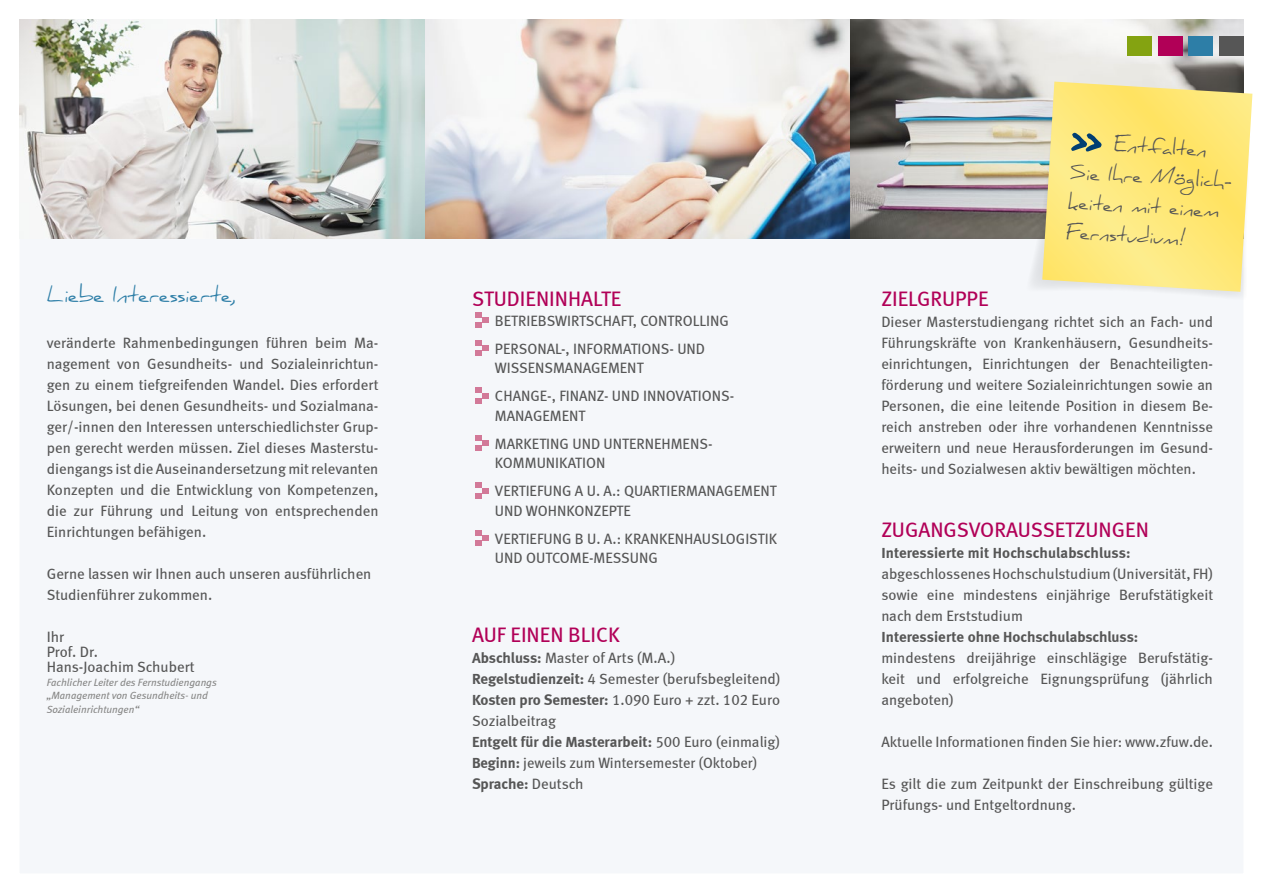
<style>
.page{position:relative;width:1263px;height:893px;background:#f5f7fa}
.page>*{position:absolute;margin:0;border:0;box-sizing:border-box;transform-origin:0 0}
.t1{font:21px "Meta Book LF";color:#b10057}
.t2{font:21px "Daniel";letter-spacing:-.01em;color:#2d7ea7}
.t3{font:19.5px/30px "Daniel";color:#565656}
.t4{font:15px/21px "Meta Book LF";color:#565656}
.t5{font:15px "Meta Bold LF";color:#565656}
.t6{font:italic 10.5px/13.5px "Meta Book LF";color:#878786}
.s1{font-family:"Meta Bold LF"}
.s2{font-family:"Meta Book LF"}
</style>
<div class="page">
<img style="left:20px;top:20px;width:1223px;height:218px">
<svg style="left:475px;top:312px;width:13px;height:16px"></svg>
<svg style="left:475px;top:340px;width:13px;height:16px"></svg>
<svg style="left:475px;top:388px;width:13px;height:10px"></svg>
<div style="left:475px;top:398px;width:7px;height:6px;background:#d27998"></div>
<svg style="left:475px;top:435px;width:13px;height:16px"></svg>
<svg style="left:475px;top:483px;width:13px;height:10px"></svg>
<div style="left:475px;top:493px;width:7px;height:6px;background:#d27998"></div>
<svg style="left:475px;top:530px;width:13px;height:16px"></svg>
<svg style="left:1024px;top:82px;width:218px;height:214px"></svg>
<svg style="left:1042px;top:82px;width:210px;height:210px;background:#f8e480"></svg>
<div style="left:1219px;top:36px;width:24px;height:19px;background:#565656"></div>
<div style="left:1189px;top:36px;width:24px;height:19px;background:#2d7ea7"></div>
<div style="left:1158px;top:36px;width:24px;height:19px;background:#b10057"></div>
<div style="left:1128px;top:36px;width:24px;height:19px;background:#84a311"></div>
<h1 class="t2" style="left:47px;top:282px;width:191px">Liebe Interessierte,</h1>
<p class="t4" style="left:47px;top:332px;width:333px;text-align:justify">veränderte Rahmenbedingungen führen beim Ma&shy;nagement von Gesundheits- und Sozialeinrichtun&shy;gen zu einem tiefgreifenden Wandel. Dies erfordert Lösungen, bei denen Gesundheits- und Sozialmana&shy;ger/-innen den Interessen unterschiedlichster Grup&shy;pen gerecht werden müssen. Ziel dieses Masterstu&shy;diengangs ist die Auseinandersetzung mit relevanten Konzepten und die Entwicklung von Kompetenzen, die zur Führung und Leitung von entsprechenden Einrichtungen befähigen.</p>
<p class="t4" style="left:47px;top:563px;width:326px">Gerne lassen wir Ihnen auch unseren ausführlichen<br>Studienführer zukommen.</p>
<p class="t4" style="left:47px;top:629px;width:149px;line-height:15px">Ihr<br>Prof. Dr.<br>Hans-Joachim Schubert</p>
<p class="t6" style="left:47px;top:675px;width:172px">Fachlicher Leiter des Fernstudiengangs „Management von Gesundheits- und<br>Sozialeinrichtungen“</p>
<h1 class="t1" style="left:472px;top:286px;width:151px">STUDIENINHALTE</h1>
<p class="t4" style="left:495px;top:306px;width:236px;line-height:28px">BETRIEBSWIRTSCHAFT, CONTROLLING<br>PERSONAL-, INFORMATIONS- UND</p>
<p class="t4" style="left:495px;top:354px;width:241px;line-height:28px">WISSENSMANAGEMENT<br>CHANGE-, FINANZ- UND INNOVATIONS-</p>
<p class="t4" style="left:495px;top:401px;width:219px;line-height:28px">MANAGEMENT<br>MARKETING UND UNTERNEHMENS-</p>
<p class="t4" style="left:495px;top:449px;width:283px;line-height:28px">KOMMUNIKATION<br>VERTIEFUNG A U. A.: QUARTIERMANAGEMENT</p>
<p class="t4" style="left:495px;top:496px;width:284px;line-height:28px">UND WOHNKONZEPTE<br>VERTIEFUNG B U. A.: KRANKENHAUSLOGISTIK</p>
<p class="t4" style="left:495px;top:547px;width:164px">UND OUTCOME-MESSUNG</p>
<h1 class="t1" style="left:472px;top:622px;width:149px">AUF EINEN BLICK</h1>
<p class="t4" style="left:472px;top:647px;width:310px"><span class="s1">Abschluss:</span> Master of Arts (M.A.)<br><span class="s1">Regelstudienzeit:</span> 4 Semester (berufsbegleitend)<br><span class="s1">Kosten pro Semester:</span> 1.090 Euro + zzt. 102 Euro Sozialbeitrag</p>
<p class="t5" style="left:472px;top:733px;width:309px">Entgelt für die Masterarbeit: <span class="s2">500 Euro (einmalig)</span></p>
<p class="t4" style="left:472px;top:752px;width:287px"><span class="s1">Beginn:</span> jeweils zum Wintersemester (Oktober)</p>
<p class="t5" style="left:472px;top:775px;width:113px">Sprache: <span class="s2">Deutsch</span></p>
<h2 class="t3" style="left:1072px;top:127px;width:171px;text-indent:43px;rotate:3deg">Entfalten<br>Sie Ihre Möglich&shy;keiten mit einem<br>Fernstudium!</h2>
<h1 class="t1" style="left:881px;top:286px;width:109px">ZIELGRUPPE</h1>
<p class="t4" style="left:881px;top:311px;width:333px;text-align:justify">Dieser Masterstudiengang richtet sich an Fach- und Führungskräfte von Krankenhäusern, Gesundheits&shy;einrichtungen, Einrichtungen der Benachteiligten&shy;förderung und weitere Sozialeinrichtungen sowie an Personen, die eine leitende Position in diesem Be&shy;reich anstreben oder ihre vorhandenen Kenntnisse erweitern und neue Herausforderungen im Gesund&shy;heits- und Sozialwesen aktiv bewältigen möchten.</p>
<h1 class="t1" style="left:881px;top:517px;width:269px">ZUGANGSVORAUSSETZUNGEN</h1>
<p class="t5" style="left:881px;top:544px;width:251px">Interessierte mit Hochschulabschluss:</p>
<p class="t4" style="left:881px;top:563px;width:333px;text-align:justify">abgeschlossenes Hochschulstudium (Universität, FH) sowie eine mindestens einjährige Berufstätigkeit nach dem Erststudium</p>
<p class="t5" style="left:881px;top:628px;width:258px">Interessierte ohne Hochschulabschluss:</p>
<p class="t4" style="left:881px;top:647px;width:333px;text-align:justify">mindestens dreijährige einschlägige Berufstätig&shy;keit und erfolgreiche Eignungsprüfung (jährlich angeboten)</p>
<p class="t4" style="left:881px;top:731px;width:333px">Aktuelle Informationen finden Sie hier: www.zfuw.de.</p>
<p class="t4" style="left:881px;top:773px;width:333px">Es gilt die zum Zeitpunkt der Einschreibung gültige<br>Prüfungs- und Entgeltordnung.</p>
</div>
